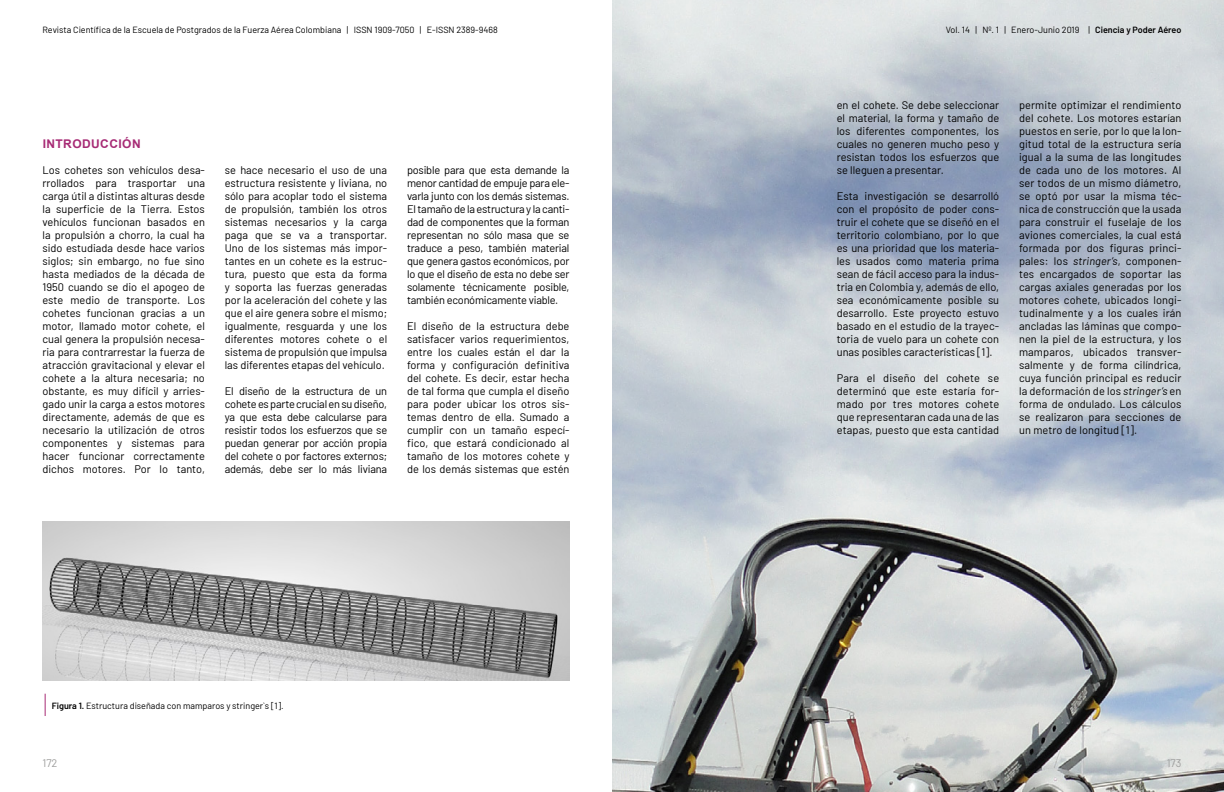
<style>
.page{position:relative;width:1224px;height:792px;background:#fff}
.page>*{position:absolute;margin:0;border:0;box-sizing:border-box;transform-origin:0 0}
.t1{font:700 12px "Arial";letter-spacing:.035em;color:#a72b75}
.t2{font:11px/13px "Barlow";color:#000;text-align:justify}
.t3{font:11px "Barlow";color:#9d9d9c}
.t4{font:9px "Barlow";color:#000}
.s1{font-weight:600}
.s2{font-style:italic}
</style>
<div class="page">
<img style="left:43px;top:522px;width:526px;height:159px">
<svg style="left:45px;top:694px;width:1px;height:22px"></svg>
<img style="left:613px;top:0;width:611px;height:792px">
<p class="t4" style="left:43px;top:23px;width:457px">Revista Científica de la Escuela de Postgrados de la Fuerza Aérea Colombiana | ISSN 1909-7050 | E-ISSN 2389-9468</p>
<p class="t4" style="left:946px;top:23px;width:237px">Vol. 14 | Nº. 1 | Enero-Junio 2019 | <span class="s1">Ciencia y Poder Aéreo</span></p>
<p class="t1" style="left:43px;top:135px;width:99px">INTRODUCCIÓN</p>
<p class="t2" style="left:43px;top:162px;width:164px">Los cohetes son vehículos desa&shy;rrollados para trasportar una carga útil a distintas alturas desde la superficie de la Tierra. Estos vehículos funcionan basados en la propulsión a chorro, la cual ha sido estudiada desde hace varios siglos; sin embargo, no fue sino hasta mediados de la década de 1950 cuando se dio el apogeo de este medio de transporte. Los cohetes funcionan gracias a un motor, llamado motor cohete, el cual genera la propulsión necesa&shy;ria para contrarrestar la fuerza de atracción gravitacional y elevar el cohete a la altura necesaria; no obstante, es muy difícil y arries&shy;gado unir la carga a estos motores directamente, además de que es necesario la utilización de otros componentes y sistemas para hacer funcionar correctamente dichos motores. Por lo tanto,</p>
<p class="t2" style="left:225px;top:162px;width:164px">se hace necesario el uso de una estructura resistente y liviana, no sólo para acoplar todo el sistema de propulsión, también los otros sistemas necesarios y la carga paga que se va a transportar.<br>Uno de los sistemas más impor&shy;tantes en un cohete es la estruc&shy;tura, puesto que esta da forma y soporta las fuerzas generadas por la aceleración del cohete y las que el aire genera sobre el mismo; igualmente, resguarda y une los diferentes motores cohete o el sistema de propulsión que impulsa las diferentes etapas del vehículo.</p>
<p class="t2" style="left:225px;top:383px;width:164px">El diseño de la estructura de un cohete es parte crucial en su diseño, ya que esta debe calcularse para resistir todos los esfuerzos que se puedan generar por acción propia del cohete o por factores externos; además, debe ser lo más liviana</p>
<p class="t2" style="left:407px;top:162px;width:164px">posible para que esta demande la menor cantidad de empuje para ele&shy;varla junto con los demás sistemas.<br>El tamaño de la estructura y la canti&shy;dad de componentes que la forman representan no sólo masa que se traduce a peso, también material que genera gastos económicos, por lo que el diseño de esta no debe ser solamente técnicamente posible, también económicamente viable.</p>
<p class="t2" style="left:407px;top:318px;width:164px">El diseño de la estructura debe satisfacer varios requerimientos, entre los cuales están el dar la forma y configuración definitiva del cohete. Es decir, estar hecha de tal forma que cumpla el diseño para poder ubicar los otros sis&shy;temas dentro de ella. Sumado a cumplir con un tamaño especí&shy;fico, que estará condicionado al tamaño de los motores cohete y de los demás sistemas que estén</p>
<p class="t4" style="left:52px;top:700px;width:233px"><span class="s1">Figura 1.</span> Estructura diseñada con mamparos y stringer`s [1].</p>
<p class="t2" style="left:837px;top:97px;width:164px">en el cohete. Se debe seleccionar el material, la forma y tamaño de los diferentes componentes, los cuales no generen mucho peso y resistan todos los esfuerzos que se lleguen a presentar.</p>
<p class="t2" style="left:837px;top:188px;width:164px">Esta investigación se desarrolló con el propósito de poder cons&shy;truir el cohete que se diseñó en el territorio colombiano, por lo que es una prioridad que los materia&shy;les usados como materia prima sean de fácil acceso para la indus&shy;tria en Colombia y, además de ello, sea económicamente posible su desarrollo. Este proyecto estuvo basado en el estudio de la trayec&shy;toria de vuelo para un cohete con unas posibles características [1].</p>
<p class="t2" style="left:837px;top:370px;width:164px">Para el diseño del cohete se determinó que este estaría for&shy;mado por tres motores cohete que representaran cada una de las etapas, puesto que esta cantidad</p>
<p class="t2" style="left:1019px;top:97px;width:164px">permite optimizar el rendimiento del cohete. Los motores estarían puestos en serie, por lo que la lon&shy;gitud total de la estructura sería igual a la suma de las longitudes de cada uno de los motores. Al ser todos de un mismo diámetro, se optó por usar la misma téc&shy;nica de construcción que la usada para construir el fuselaje de los aviones comerciales, la cual está formada por dos figuras princi&shy;pales: los <span class="s2">stringer’s</span>, componen&shy;tes encargados de soportar las cargas axiales generadas por los motores cohete, ubicados longi&shy;tudinalmente y a los cuales irán ancladas las láminas que compo&shy;nen la piel de la estructura, y los mamparos, ubicados transver&shy;salmente y de forma cilíndrica, cuya función principal es reducir la deformación de los <span class="s2">stringer’s</span> en forma de ondulado. Los cálculos se realizaron para secciones de un metro de longitud [1].</p>
<p class="t3" style="left:43px;top:755px;width:16px">172</p>
<p class="t3" style="left:1167px;top:755px;width:16px">173</p>
</div>
